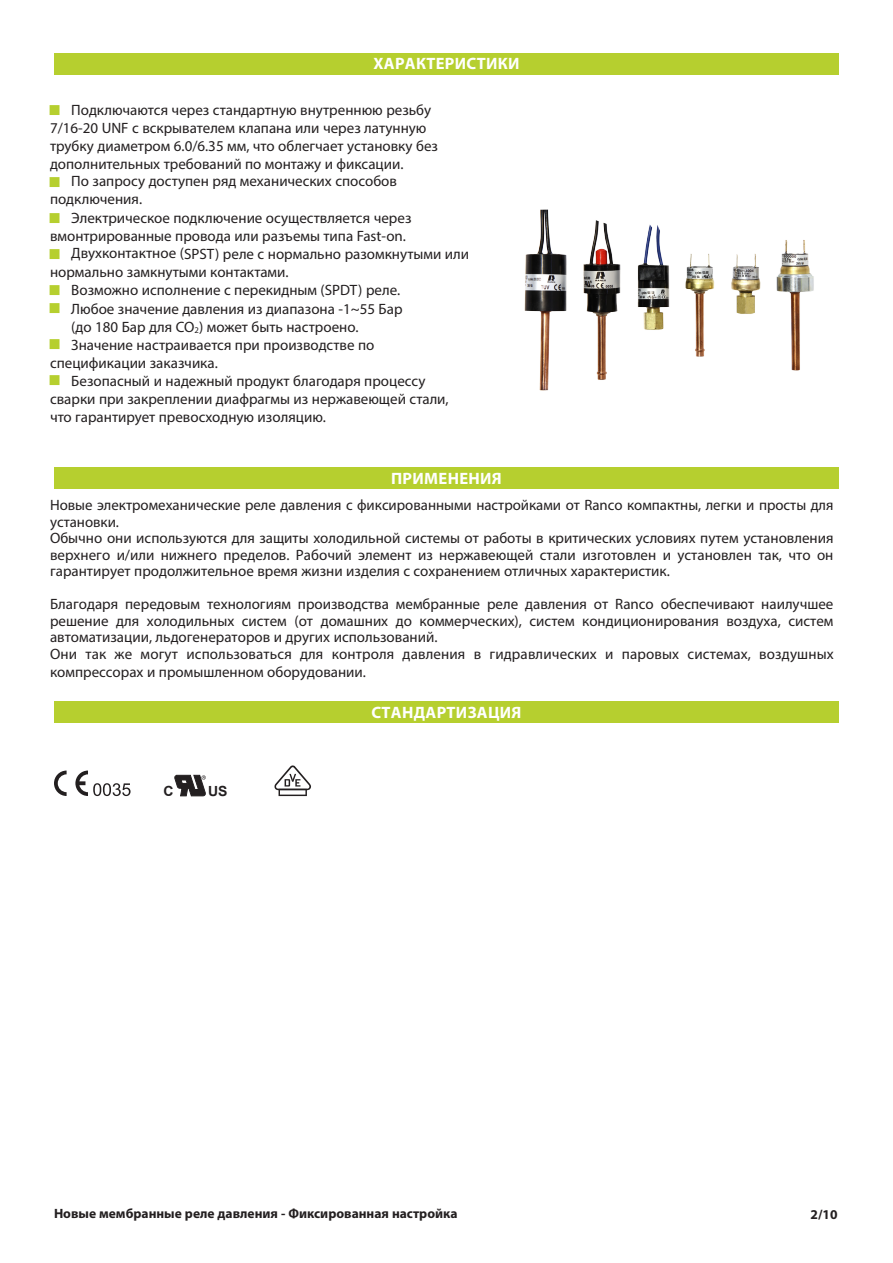
<style>
.page{position:relative;width:893px;height:1263px;background:#fff}
.page>*{position:absolute;margin:0;border:0;box-sizing:border-box;transform-origin:0 0}
.Normale{font:700 16.5px "Myriad Pro";letter-spacing:.02em;color:#fff}
.F_C_caption{font:15px/16.5px "Myriad Pro";color:#231f20}
.Merkmale_Head{font:15px/18px "Myriad Pro";color:#231f20}
.t1{font:700 13.95px "Arial";color:#231f20}
.Piepagina{font:700 13.5px "Myriad Pro";color:#231f20}
.s1{font-family:"Arial";color:#b6cf2f}
</style>
<div class="page">
<div style="left:50px;top:105px;width:10px;height:10px;border:3px solid #b6cf2f"></div>
<div style="left:50px;top:177px;width:10px;height:10px;border:3px solid #b6cf2f"></div>
<div style="left:50px;top:213px;width:10px;height:10px;border:3px solid #b6cf2f"></div>
<div style="left:50px;top:249px;width:10px;height:10px;border:3px solid #b6cf2f"></div>
<div style="left:50px;top:285px;width:10px;height:10px;border:3px solid #b6cf2f"></div>
<div style="left:50px;top:303px;width:10px;height:10px;border:3px solid #b6cf2f"></div>
<div style="left:50px;top:339px;width:10px;height:10px;border:3px solid #b6cf2f"></div>
<div style="left:50px;top:375px;width:10px;height:10px;border:3px solid #b6cf2f"></div>
<img style="left:524px;top:209px;width:290px;height:182px">
<div style="left:54px;top:53px;width:785px;height:21px;background:#b6cf2f"></div>
<div style="left:54px;top:468px;width:785px;height:21px;background:#b6cf2f"></div>
<div style="left:54px;top:702px;width:785px;height:21px;background:#b6cf2f"></div>
<svg style="left:54px;top:770px;width:13px;height:26px"></svg>
<svg style="left:75px;top:770px;width:56px;height:26px"></svg>
<svg style="left:174px;top:775px;width:32px;height:21px"></svg>
<svg style="left:274px;top:765px;width:37px;height:31px"></svg>
<p class="Normale" style="left:373px;top:53px;width:148px">ХАРАКТЕРИСТИКИ</p>
<p class="Merkmale_Head" style="left:50px;top:101px;width:390px"><span class="s1">■</span> Подключаются через стандартную внутреннюю резьбу 7/16-20 UNF с вскрывателем клапана или через латунную трубку диаметром 6.0/6.35 мм, что облегчает установку без дополнительных требований по монтажу и фиксации.</p>
<p class="Merkmale_Head" style="left:50px;top:171px;width:348px"><span class="s1">■</span> По запросу доступен ряд механических способов подключения.</p>
<p class="Merkmale_Head" style="left:50px;top:209px;width:363px"><span class="s1">■</span> Электрическое подключение осуществляется через вмонтрированные провода или разъемы типа Fast-on.</p>
<p class="Merkmale_Head" style="left:50px;top:245px;width:421px"><span class="s1">■</span> Двухконтактное (SPST) реле с нормально разомкнутыми или нормально замкнутыми контактами.</p>
<p class="Merkmale_Head" style="left:50px;top:281px;width:352px"><span class="s1">■</span> Возможно исполнение с перекидным (SPDT) реле.</p>
<p class="Merkmale_Head" style="left:50px;top:299px;width:354px"><span class="s1">■</span> Любое значение давления из диапазона -1~55 Бар</p>
<p class="Merkmale_Head" style="left:71px;top:317px;width:289px">(до 180 Бар для CO<sub>2</sub>) может быть настроено.</p>
<p class="Merkmale_Head" style="left:50px;top:335px;width:326px"><span class="s1">■</span> Значение настраивается при производстве по спецификации заказчика.</p>
<p class="Merkmale_Head" style="left:50px;top:371px;width:400px"><span class="s1">■</span> Безопасный и надежный продукт благодаря процессу сварки при закреплении диафрагмы из нержавеющей стали, что гарантирует превосходную изоляцию.</p>
<p class="Normale" style="left:391px;top:467px;width:112px">ПРИМЕНЕНИЯ</p>
<p class="F_C_caption" style="left:50px;top:496px;width:785px">Новые электромеханические реле давления с фиксированными настройками от Ranco компактны, легки и просты для установки.</p>
<p class="F_C_caption" style="left:50px;top:529px;width:785px;text-align:justify">Обычно они используются для защиты холодильной системы от работы в критических условиях путем установления верхнего и/или нижнего пределов. Рабочий элемент из нержавеющей стали изготовлен и установлен так, что он гарантирует продолжительное время жизни изделия с сохранением отличных характеристик.</p>
<p class="F_C_caption" style="left:50px;top:595px;width:785px;text-align:justify">Благодаря передовым технологиям производства мембранные реле давления от Ranco обеспечивают наилучшее решение для холодильных систем (от домашних до коммерческих), систем кондиционирования воздуха, систем автоматизации, льдогенераторов и других использований.</p>
<p class="F_C_caption" style="left:50px;top:644px;width:785px;line-height:18px">Они так же могут использоваться для контроля давления в гидравлических и паровых системах, воздушных компрессорах и промышленном оборудовании.</p>
<p class="t1" style="left:164px;top:782px;width:12px">C</p>
<p class="t1" style="left:208px;top:782px;width:21px">US</p>
<p class="Normale" style="left:371px;top:701px;width:152px">СТАНДАРТИЗАЦИЯ</p>
<p class="Piepagina" style="left:54px;top:1204px;width:405px">Новые мембранные реле давления - Фиксированная настройка</p>
<p class="Piepagina" style="left:810px;top:1206px;width:28px">2/10</p>
</div>
